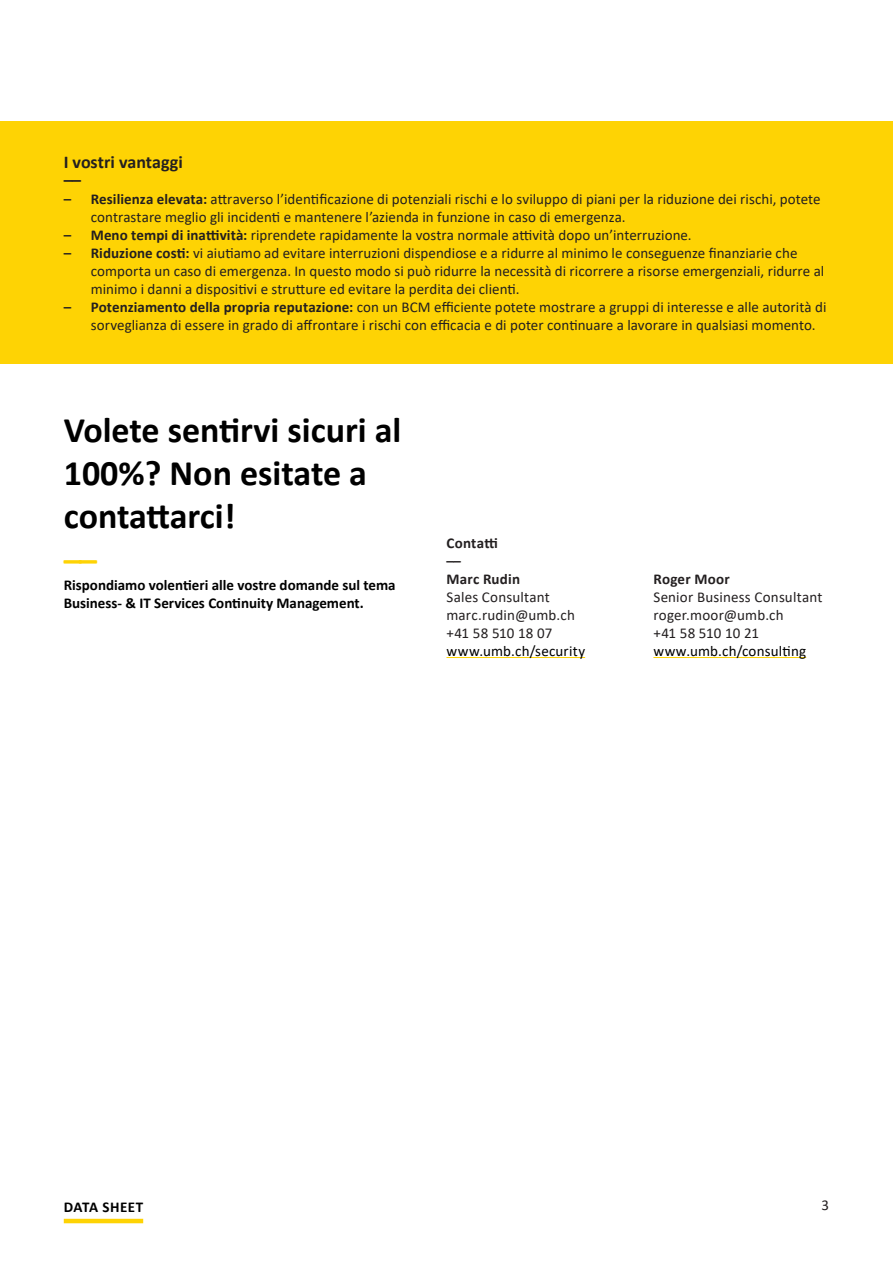
<style>
.page{position:relative;width:893px;height:1263px;background:#fff}
.page>*{position:absolute;margin:0;border:0;box-sizing:border-box;transform-origin:0 0}
.t1{font:700 36px/43.2px "Calibri";color:#000}
.t2{font:700 36px "Calibri";color:#fed304}
.t3{font:700 18px/18px "Calibri";color:#231f20}
.t4{font:15px/18px "Calibri";letter-spacing:.005em;color:#231f20}
.t5{font:700 15px/18px "Calibri";color:#000}
.t6{font:15px "Calibri";letter-spacing:.015em;color:#000}
.t7{font:700 15px/18px "Calibri";letter-spacing:.015em;color:#231f20}
.t8{font:700 15px "Calibri";letter-spacing:.03em;color:#000}
.s1{font-weight:700}
</style>
<div class="page">
<hr style="left:64px;top:1219px;width:79px;height:4px;background:#fed304">
<hr style="left:446px;top:657px;width:139px;height:1px;background:#fed304">
<div style="left:0;top:121px;width:893px;height:243px;background:#fed304"></div>
<hr style="left:653px;top:657px;width:153px;height:1px;background:#fed304">
<p class="t3" style="left:64px;top:153px;width:121px">I vostri vantaggi ––</p>
<p class="t4" style="left:91px;top:190px;width:731px;text-indent:-27px"><span class="s1">– Resilienza elevata:</span> attraverso l’identificazione di potenziali rischi e lo sviluppo di piani per la riduzione dei rischi, potete contrastare meglio gli incidenti e mantenere l’azienda in funzione in caso di emergenza.</p>
<p class="t4" style="left:64px;top:226px;width:629px"><span class="s1">– Meno tempi di inattività:</span> riprendete rapidamente la vostra normale attività dopo un’interruzione.</p>
<p class="t4" style="left:91px;top:244px;width:735px;text-indent:-27px"><span class="s1">– Riduzione costi:</span> vi aiutiamo ad evitare interruzioni dispendiose e a ridurre al minimo le conseguenze finanziarie che comporta un caso di emergenza. In questo modo si può ridurre la necessità di ricorrere a risorse emergenziali, ridurre al minimo i danni a dispositivi e strutture ed evitare la perdita dei clienti.</p>
<p class="t4" style="left:91px;top:298px;width:737px;text-indent:-27px"><span class="s1">– Potenziamento della propria reputazione:</span> con un BCM efficiente potete mostrare a gruppi di interesse e alle autorità di sorveglianza di essere in grado di affrontare i rischi con efficacia e di poter continuare a lavorare in qualsiasi momento.</p>
<h1 class="t1" style="left:64px;top:408px;width:339px">Volete sentirvi sicuri al<br>100%? Non esitate a contattarci!</h1>
<h1 class="t2" style="left:64px;top:534px;width:35px">––</h1>
<p class="t5" style="left:64px;top:575px;width:333px">Rispondiamo volentieri alle vostre domande sul tema<br>Business- &amp; IT Services Continuity Management.</p>
<p class="t7" style="left:446px;top:534px;width:75px">Contatti<br>––<br>Marc Rudin</p>
<p class="t4" style="left:446px;top:587px;width:130px">Sales Consultant marc.rudin@umb.ch +41 58 510 18 07</p>
<p class="t6" style="left:446px;top:640px;width:140px">www.umb.ch/security</p>
<p class="t7" style="left:653px;top:570px;width:78px">Roger Moor</p>
<p class="t4" style="left:653px;top:587px;width:170px">Senior Business Consultant roger.moor@umb.ch<br>+41 58 510 10 21</p>
<p class="t6" style="left:653px;top:640px;width:154px">www.umb.ch/consulting</p>
<p class="t8" style="left:64px;top:1196px;width:81px">DATA SHEET</p>
<p class="t4" style="left:822px;top:1196px;width:9px">3</p>
</div>
